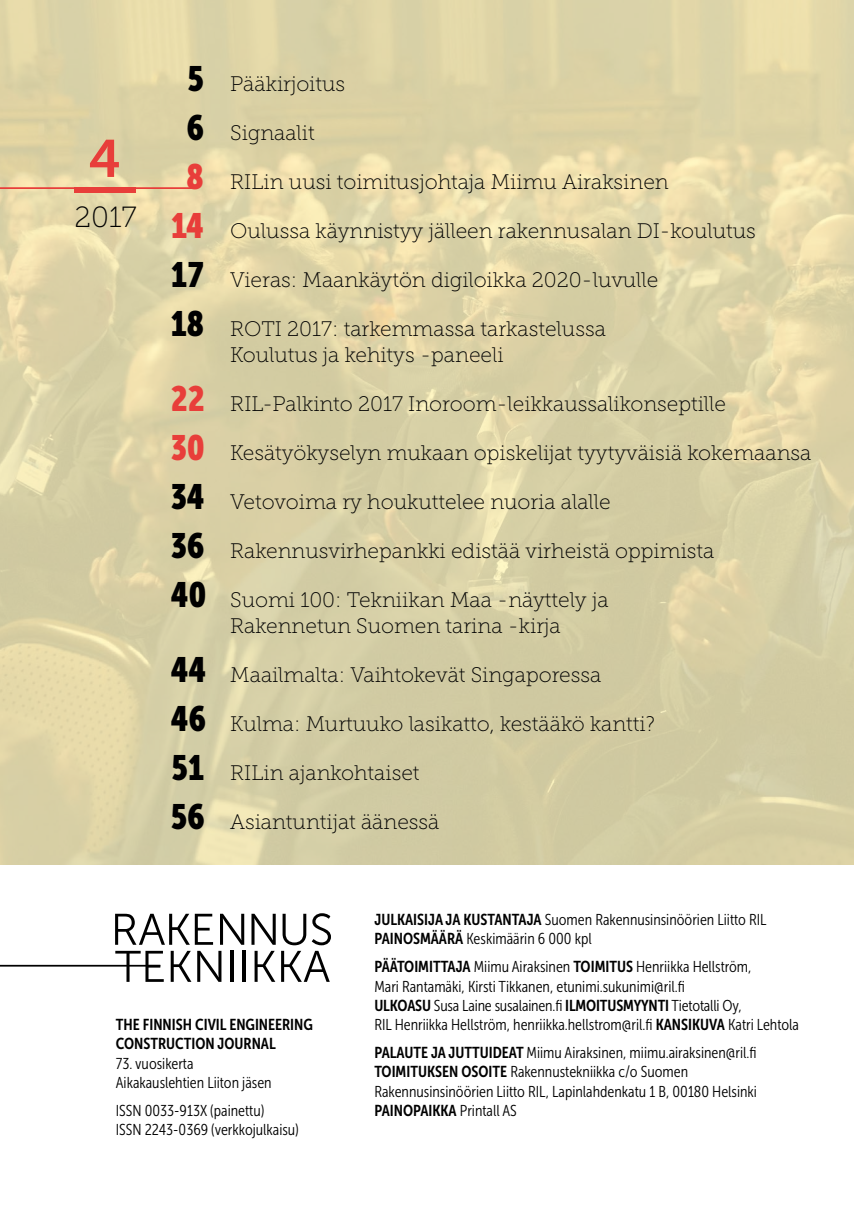
<style>
.page{position:relative;width:854px;height:1216px;background:#fff}
.page>*{position:absolute;margin:0;border:0;box-sizing:border-box;transform-origin:0 0}
.t1{font:52.5px "Museo Slab 700";color:#e83e3a}
.t2{font:29.05px "Museo Slab 100";color:#000}
.t3{font:21px/26.2px "Museo Slab 100";color:#000}
.t4{font:15.75px/19.2px "Museo Sans Cond 300";color:#000}
.t5{font:15.75px/19.2px "Museo Sans Cond 700";color:#000}
.s1{font-family:"Museo Sans Cond 900";font-size:35px}
.s2{font-family:"Museo Sans Cond 900";font-size:35px;color:#e83e3a}
.s3{font-family:"Museo Sans Cond 700"}
.s4{font-family:"Museo Sans Cond 300"}
</style>
<div class="page">
<hr style="left:853px;top:119px;width:1px;height:1096px;background:#f1e4f1">
<svg style="left:853px;top:158px;width:1px;height:14px"></svg>
<svg style="left:853px;top:128px;width:1px;height:14px"></svg>
<svg style="left:853px;top:188px;width:1px;height:14px"></svg>
<svg style="left:853px;top:307px;width:1px;height:14px"></svg>
<svg style="left:853px;top:277px;width:1px;height:15px"></svg>
<svg style="left:853px;top:247px;width:1px;height:14px"></svg>
<svg style="left:853px;top:217px;width:1px;height:14px"></svg>
<svg style="left:853px;top:337px;width:1px;height:14px"></svg>
<svg style="left:853px;top:456px;width:1px;height:14px"></svg>
<svg style="left:853px;top:426px;width:1px;height:15px"></svg>
<svg style="left:853px;top:396px;width:1px;height:14px"></svg>
<svg style="left:853px;top:366px;width:1px;height:14px"></svg>
<svg style="left:853px;top:486px;width:1px;height:14px"></svg>
<svg style="left:853px;top:605px;width:1px;height:14px"></svg>
<svg style="left:853px;top:576px;width:1px;height:14px"></svg>
<svg style="left:853px;top:545px;width:1px;height:14px"></svg>
<svg style="left:853px;top:515px;width:1px;height:14px"></svg>
<svg style="left:853px;top:635px;width:1px;height:14px"></svg>
<svg style="left:853px;top:755px;width:1px;height:14px"></svg>
<svg style="left:853px;top:725px;width:1px;height:14px"></svg>
<svg style="left:853px;top:695px;width:1px;height:14px"></svg>
<svg style="left:853px;top:665px;width:1px;height:14px"></svg>
<svg style="left:853px;top:784px;width:1px;height:14px"></svg>
<svg style="left:853px;top:904px;width:1px;height:14px"></svg>
<svg style="left:853px;top:874px;width:1px;height:14px"></svg>
<svg style="left:853px;top:844px;width:1px;height:14px"></svg>
<svg style="left:853px;top:814px;width:1px;height:14px"></svg>
<svg style="left:853px;top:934px;width:1px;height:14px"></svg>
<svg style="left:853px;top:1053px;width:1px;height:15px"></svg>
<svg style="left:853px;top:1024px;width:1px;height:14px"></svg>
<svg style="left:853px;top:993px;width:1px;height:14px"></svg>
<svg style="left:853px;top:963px;width:1px;height:14px"></svg>
<svg style="left:853px;top:1083px;width:1px;height:14px"></svg>
<svg style="left:853px;top:1203px;width:1px;height:12px"></svg>
<svg style="left:853px;top:1173px;width:1px;height:14px"></svg>
<svg style="left:853px;top:1143px;width:1px;height:14px"></svg>
<svg style="left:853px;top:1113px;width:1px;height:14px"></svg>
<svg style="left:115px;top:913px;width:98px;height:31px"></svg>
<svg style="left:220px;top:913px;width:24px;height:31px"></svg>
<svg style="left:251px;top:913px;width:24px;height:31px"></svg>
<svg style="left:115px;top:950px;width:49px;height:31px"></svg>
<svg style="left:171px;top:950px;width:20px;height:31px"></svg>
<svg style="left:197px;top:950px;width:24px;height:31px"></svg>
<hr style="left:230px;top:950px;width:3px;height:31px;background:#000">
<hr style="left:242px;top:950px;width:3px;height:31px;background:#000">
<svg style="left:254px;top:950px;width:21px;height:31px"></svg>
<svg style="left:281px;top:913px;width:50px;height:68px"></svg>
<hr style="left:0;top:964px;width:160px;height:2px;background:#000">
<img style="left:0;top:0;width:853px;height:864px">
<hr style="left:0;top:187px;width:196px;height:2px;background:#e83e3a">
<div style="left:74px;top:187px;width:61px;height:5px;background:#e83e3a"></div>
<h1 class="t1" style="left:89px;top:129px;width:34px">4</h1>
<h2 class="t2" style="left:75px;top:202px;width:64px">2017</h2>
<p class="t3" style="left:187px;top:70px;width:159px"><span class="s1">5</span> Pääkirjoitus</p>
<p class="t3" style="left:186px;top:119px;width:130px"><span class="s1">6</span> Signaalit</p>
<p class="t3" style="left:186px;top:168px;width:484px"><span class="s2">8</span> RILin uusi toimitusjohtaja Miimu Airaksinen</p>
<p class="t3" style="left:171px;top:217px;width:586px"><span class="s2">14</span> Oulussa käynnistyy jälleen rakennusalan DI-koulutus</p>
<p class="t3" style="left:171px;top:266px;width:488px"><span class="s1">17</span> Vieras: Maankäytön digiloikka 2020-luvulle</p>
<p class="t3" style="left:230px;top:315px;width:377px;text-indent:-60px"><span class="s1">18</span> ROTI 2017: tarkemmassa tarkastelussa<br>Koulutus ja kehitys -paneeli</p>
<p class="t3" style="left:171px;top:391px;width:556px"><span class="s2">22</span> RIL-Palkinto 2017 Inoroom-leikkaussalikonseptille</p>
<p class="t3" style="left:171px;top:440px;width:642px"><span class="s2">30</span> Kesätyökyselyn mukaan opiskelijat tyytyväisiä kokemaansa</p>
<p class="t3" style="left:171px;top:489px;width:441px"><span class="s1">34</span> Vetovoima ry houkuttelee nuoria alalle</p>
<p class="t3" style="left:171px;top:538px;width:545px"><span class="s1">36</span> Rakennusvirhepankki edistää virheistä oppimista</p>
<p class="t3" style="left:171px;top:587px;width:439px;text-align:center"><span class="s1">40</span> Suomi 100: Tekniikan Maa -näyttely ja<br>Rakennetun Suomen tarina -kirja</p>
<p class="t3" style="left:171px;top:662px;width:432px"><span class="s1">44</span> Maailmalta: Vaihtokevät Singaporessa</p>
<p class="t3" style="left:171px;top:711px;width:486px"><span class="s1">46</span> Kulma: Murtuuko lasikatto, kestääkö kantti?</p>
<p class="t3" style="left:171px;top:760px;width:249px"><span class="s1">51</span> RILin ajankohtaiset</p>
<p class="t3" style="left:171px;top:809px;width:270px"><span class="s1">56</span> Asiantuntijat äänessä</p>
<p class="t5" style="left:116px;top:1015px;width:198px">THE FINNISH CIVIL ENGINEERING<br>CONSTRUCTION JOURNAL</p>
<p class="t4" style="left:116px;top:1053px;width:157px">73. vuosikerta<br>Aikakauslehtien Liiton jäsen</p>
<p class="t4" style="left:116px;top:1100px;width:184px">ISSN 0033-913X (painettu)<br>ISSN 2243-0369 (verkkojulkaisu)</p>
<p class="t4" style="left:374px;top:910px;width:393px"><span class="s3">JULKAISIJA JA KUSTANTAJA</span> Suomen Rakennusinsinöörien Liitto RIL<br><span class="s3">PAINOSMÄÄRÄ</span> Keskimäärin 6 000 kpl</p>
<p class="t4" style="left:374px;top:957px;width:426px"><span class="s3">PÄÄTOIMITTAJA</span> Miimu Airaksinen <span class="s3">TOIMITUS</span> Henriikka Hellström,<br>Mari Rantamäki, Kirsti Tikkanen, etunimi.sukunimi@ril.fi<br><span class="s3">ULKOASU</span> Susa Laine susalainen.fi <span class="s3">ILMOITUSMYYNTI</span> Tietotalli Oy,<br>RIL Henriikka Hellström, henriikka.hellstrom@ril.fi <span class="s3">KANSIKUVA</span> Katri Lehtola</p>
<p class="t4" style="left:374px;top:1043px;width:384px"><span class="s3">PALAUTE JA JUTTUIDEAT</span> Miimu Airaksinen, miimu.airaksinen@ril.fi<br><span class="s3">TOIMITUKSEN OSOITE</span> Rakennustekniikka c/o Suomen<br>Rakennusinsinöörien Liitto RIL, Lapinlahdenkatu 1 B, 00180 Helsinki</p>
<p class="t5" style="left:374px;top:1100px;width:144px">PAINOPAIKKA <span class="s4">Printall AS</span></p>
</div>
